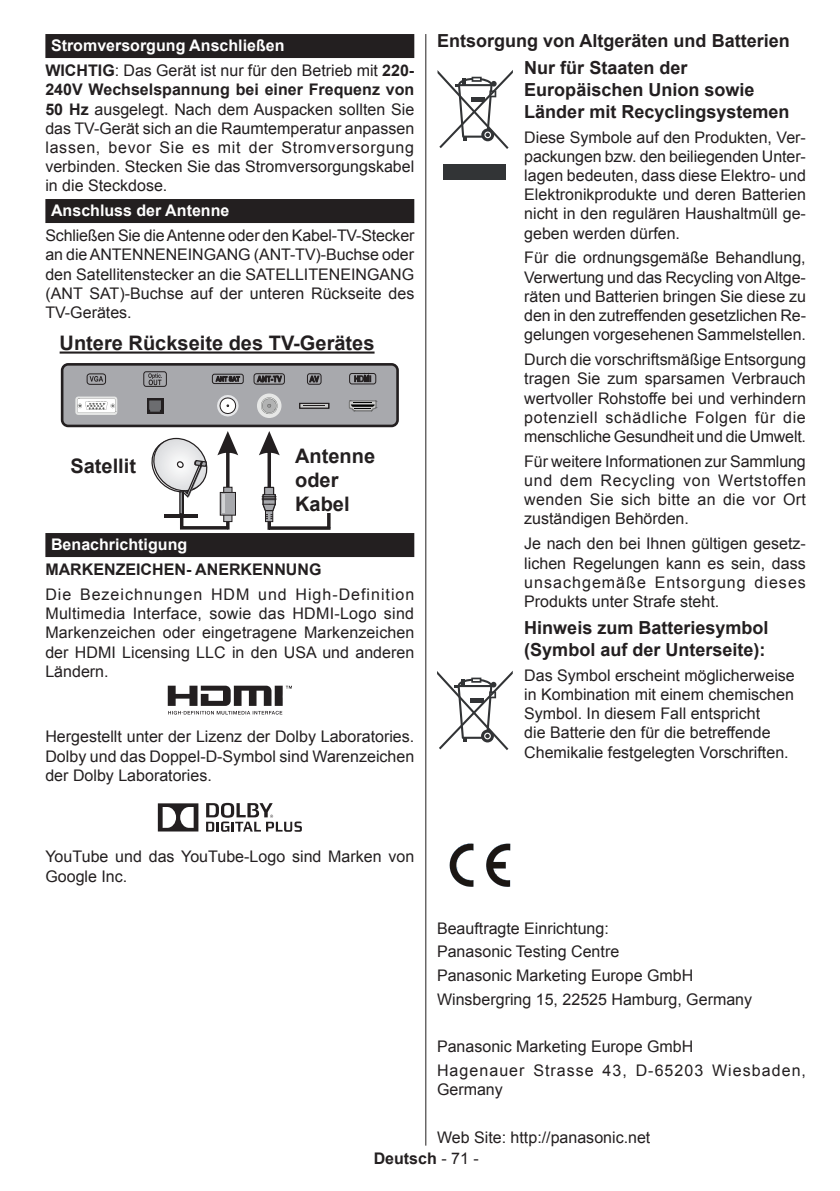
<style>
.page{position:relative;width:840px;height:1191px;background:#fff}
.page>*{position:absolute;margin:0;border:0;box-sizing:border-box;transform-origin:0 0}
.t1{font:700 20px/24px "Arial";color:#231f20}
.t2{font:700 18px/21.6px "Arial";color:#231f20}
.t3{font:16px/19.2px "Arial";color:#231f20;text-align:justify}
.t4{font:16px/24.8px "Arial";letter-spacing:.06em;color:#231f20}
.t5{font:16px/23.8px "Arial";letter-spacing:.065em;color:#231f20}
.t6{font:700 16px "Arial";color:#231f20}
.s1{font-weight:700;color:#fff}
.s2{font-weight:700}
.s3{font-weight:400}
</style>
<div class="page">
<hr style="left:425px;top:34px;width:1px;height:1111px;background:#231f20">
<div style="left:45px;top:34px;width:369px;height:24px;background:#231f20"></div>
<div style="left:45px;top:199px;width:369px;height:24px;background:#231f20"></div>
<div style="left:45px;top:533px;width:369px;height:24px;background:#231f20"></div>
<hr style="left:60px;top:351px;width:314px;height:2px;background:#231f20">
<div style="left:62px;top:364px;width:335px;height:62px;background:#a8a9ad;border-radius:6px"></div>
<div style="left:61px;top:363px;width:337px;height:64px;border:3px solid #231f20;border-radius:6px"></div>
<svg style="left:349px;top:400px;width:27px;height:11px"></svg>
<div style="left:257px;top:393px;width:24px;height:25px;background:#e6e7e6;border-radius:50%"></div>
<svg style="left:261px;top:397px;width:16px;height:17px"></svg>
<svg style="left:75px;top:396px;width:42px;height:19px"></svg>
<svg style="left:77px;top:399px;width:38px;height:14px"></svg>
<svg style="left:217px;top:395px;width:21px;height:21px"></svg>
<svg style="left:299px;top:403px;width:30px;height:5px"></svg>
<div style="left:147px;top:398px;width:16px;height:15px;background:#231f20"></div>
<svg style="left:149px;top:400px;width:12px;height:12px"></svg>
<svg style="left:151px;top:431px;width:87px;height:98px"></svg>
<svg style="left:259px;top:431px;width:71px;height:99px"></svg>
<svg style="left:257px;top:376px;width:25px;height:6px"></svg>
<div style="left:253px;top:373px;width:32px;height:11px;border:1px solid #231f20;border-radius:3px"></div>
<svg style="left:309px;top:376px;width:10px;height:6px"></svg>
<div style="left:307px;top:373px;width:14px;height:12px;border:1px solid #231f20;border-radius:2px"></div>
<svg style="left:215px;top:376px;width:25px;height:5px"></svg>
<div style="left:212px;top:374px;width:31px;height:10px;border:1px solid #231f20;border-radius:2px"></div>
<div style="left:87px;top:373px;width:19px;height:12px;border:1px solid #231f20;border-radius:3px"></div>
<svg style="left:90px;top:376px;width:13px;height:6px"></svg>
<div style="left:143px;top:371px;width:24px;height:16px;border:1px solid #231f20;border-radius:2px"></div>
<svg style="left:148px;top:373px;width:14px;height:12px"></svg>
<div style="left:349px;top:373px;width:27px;height:11px;border:1px solid #231f20;border-radius:2px"></div>
<svg style="left:354px;top:374px;width:16px;height:8px"></svg>
<svg style="left:168px;top:685px;width:124px;height:29px"></svg>
<svg style="left:206px;top:803px;width:96px;height:28px"></svg>
<svg style="left:158px;top:803px;width:40px;height:28px"></svg>
<svg style="left:437px;top:70px;width:75px;height:79px"></svg>
<div style="left:443px;top:164px;width:62px;height:16px;background:#323436"></div>
<svg style="left:437px;top:671px;width:75px;height:79px"></svg>
<svg style="left:486px;top:843px;width:24px;height:44px"></svg>
<svg style="left:449px;top:843px;width:24px;height:43px"></svg>
<p class="t3" style="left:45px;top:33px;width:370px;line-height:24.8px;text-indent:6px"><span class="s1">Stromversorgung Anschließen<br></span><span class="s2">WICHTIG</span>: Das Gerät ist nur für den Betrieb mit <span class="s2">220-</span></p>
<p class="t3" style="left:45px;top:80px;width:370px"><span class="s2">240V Wechselspannung bei einer Frequenz von 50 Hz</span> ausgelegt. Nach dem Auspacken sollten Sie das TV-Gerät sich an die Raumtemperatur anpassen lassen, bevor Sie es mit der Stromversorgung verbinden. Stecken Sie das Stromversorgungskabel in die Steckdose.</p>
<p class="t3" style="left:45px;top:198px;width:370px;line-height:24.8px;text-indent:6px"><span class="s1">Anschluss der Antenne<br></span>Schließen Sie die Antenne oder den Kabel-TV-Stecker</p>
<p class="t3" style="left:45px;top:245px;width:370px">an die ANTENNENEINGANG (ANT-TV)-Buchse oder den Satellitenstecker an die SATELLITENEINGANG (ANT SAT)-Buchse auf der unteren Rückseite des TV-Gerätes.</p>
<p class="t1" style="left:60px;top:332px;width:316px">Untere Rückseite des TV-Gerätes</p>
<p class="t1" style="left:70px;top:454px;width:67px">Satellit</p>
<p class="t1" style="left:295px;top:445px;width:81px">Antenne oder<br>Kabel</p>
<p class="t4" style="left:45px;top:532px;width:370px;text-indent:6px"><span class="s1">Benachrichtigung<br></span><span class="s2">MARKENZEICHEN- ANERKENNUNG<br></span>Die Bezeichnungen HDM und High-Definition</p>
<p class="t3" style="left:45px;top:604px;width:370px">Multimedia Interface, sowie das HDMI-Logo sind Markenzeichen oder eingetragene Markenzeichen der HDMI Licensing LLC in den USA und anderen Ländern.</p>
<p class="t3" style="left:45px;top:727px;width:370px">Hergestellt unter der Lizenz der Dolby Laboratories.<br>Dolby und das Doppel-D-Symbol sind Warenzeichen der Dolby Laboratories.</p>
<p class="t2" style="left:524px;top:28px;width:267px;line-height:27.2px;text-indent:-87px">Entsorgung von Altgeräten und Batterien<br>Nur für Staaten der</p>
<p class="t2" style="left:524px;top:79px;width:267px">Europäischen Union sowie<br>Länder mit Recyclingsystemen</p>
<p class="t3" style="left:524px;top:127px;width:283px">Diese Symbole auf den Produkten, Ver&shy;packungen bzw. den beiliegenden Unter&shy;lagen bedeuten, dass diese Elektro- und Elektronikprodukte und deren Batterien nicht in den regulären Haushaltmüll ge&shy;geben werden dürfen.</p>
<p class="t3" style="left:524px;top:248px;width:283px">Für die ordnungsgemäße Behandlung, Verwertung und das Recycling von Altge&shy;räten und Batterien bringen Sie diese zu den in den zutreffenden gesetzlichen Re&shy;gelungen vorgesehenen Sammelstellen.</p>
<p class="t3" style="left:524px;top:350px;width:283px">Durch die vorschriftsmäßige Entsorgung tragen Sie zum sparsamen Verbrauch wertvoller Rohstoffe bei und verhindern potenziell schädliche Folgen für die menschliche Gesundheit und die Umwelt.</p>
<p class="t3" style="left:524px;top:452px;width:283px">Für weitere Informationen zur Sammlung und dem Recycling von Wertstoffen wenden Sie sich bitte an die vor Ort zuständigen Behörden.</p>
<p class="t3" style="left:524px;top:534px;width:283px">Je nach den bei Ihnen gültigen gesetz&shy;lichen Regelungen kann es sein, dass unsachgemäße Entsorgung dieses Produkts unter Strafe steht.</p>
<p class="t2" style="left:524px;top:617px;width:246px">Hinweis zum Batteriesymbol (Symbol auf der Unterseite):</p>
<p class="t3" style="left:524px;top:665px;width:272px;text-align:left">Das Symbol erscheint möglicherweise in Kombination mit einem chemischen Symbol. In diesem Fall entspricht<br>die Batterie den für die betreffende Chemikalie festgelegten Vorschriften.</p>
<p class="t3" style="left:45px;top:847px;width:370px">YouTube und das YouTube-Logo sind Marken von<br>Google Inc.</p>
<p class="t3" style="left:437px;top:916px;width:316px;line-height:23.8px;text-align:left">Beauftragte Einrichtung:<br>Panasonic Testing Centre<br>Panasonic Marketing Europe GmbH<br>Winsbergring 15, 22525 Hamburg, Germany</p>
<p class="t5" style="left:437px;top:1035px;width:370px">Panasonic Marketing Europe GmbH<br>Hagenauer Strasse 43, D-65203 Wiesbaden,</p>
<p class="t3" style="left:437px;top:1080px;width:67px">Germany</p>
<p class="t3" style="left:437px;top:1127px;width:215px">Web Site: http://panasonic.net</p>
<p class="t6" style="left:373px;top:1148px;width:106px">Deutsch <span class="s3">- 71 -</span></p>
</div>
